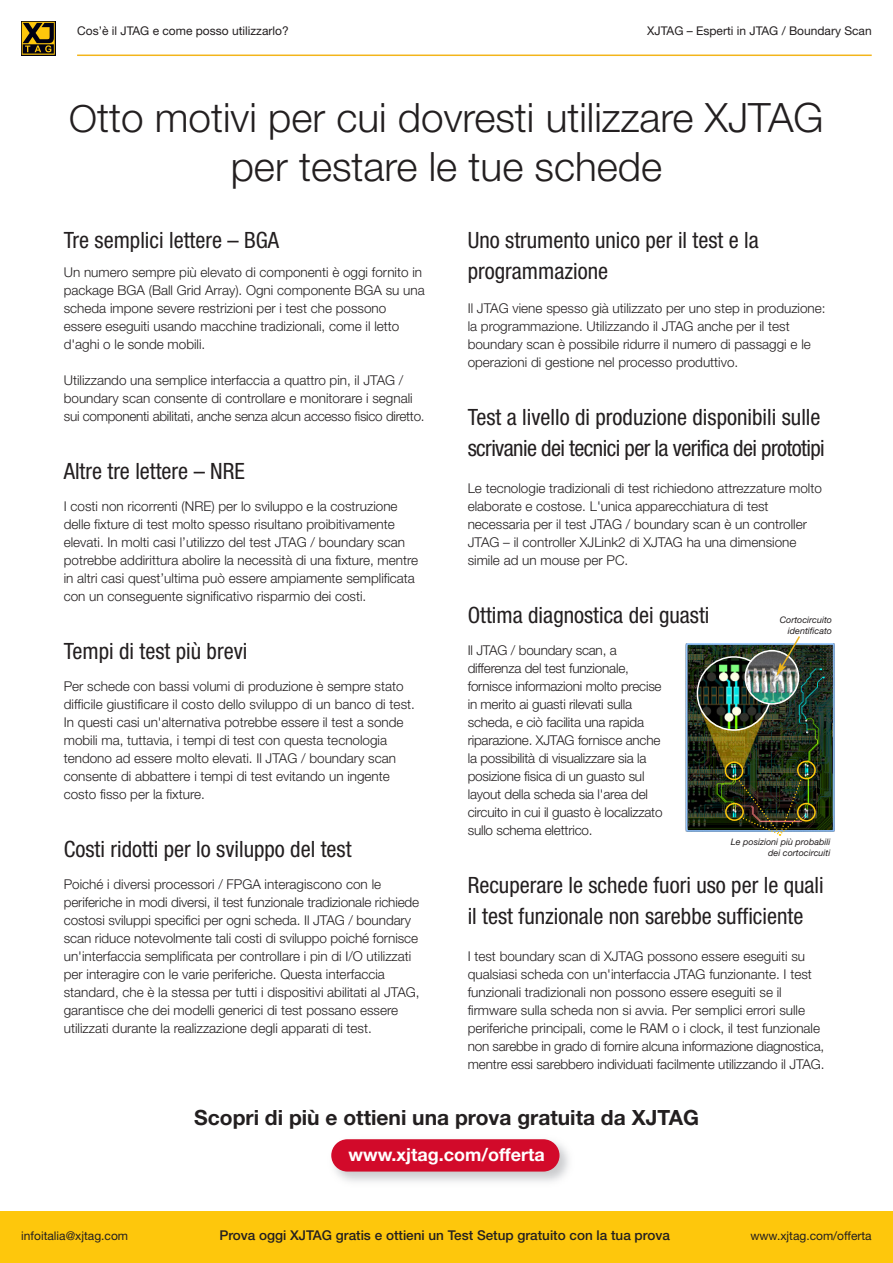
<style>
.page{position:relative;width:893px;height:1263px;background:#fff}
.page>*{position:absolute;margin:0;border:0;box-sizing:border-box;transform-origin:0 0}
.t1{font:300 40.5px/48.6px "Helvetica Neue LT";color:#231f20;text-align:center}
.t2{font:condensed 22.5px/30.9px "Helvetica Neue";color:#231f20}
.t3{font:condensed 22.5px/30.9px "Helvetica Neue";letter-spacing:-.025em;color:#231f20}
.t4{font:700 21px "Helvetica Neue LT";color:#231f20}
.t5{font:700 18px "Helvetica Neue LT";color:#fff}
.t6{font:300 13.5px/18px "Helvetica Neue LT";color:#231f20}
.t7{font:500 13.5px "Helvetica Neue";color:#231f20}
.t8{font:12px "Helvetica Neue LT";color:#231f20}
.t9{font:italic 9px/10.8px "Helvetica Neue LT";color:#231f20;text-align:right}
.s1{font-size:37.5px}
</style>
<div class="page">
<div style="left:0;top:1211px;width:893px;height:52px;background:#fec70c"></div>
<hr style="left:77px;top:55px;width:795px;height:1px;background:#f3b51b">
<div style="left:21px;top:21px;width:34px;height:34px;background:#382c10"></div>
<svg style="left:22px;top:22px;width:33px;height:33px"></svg>
<img style="left:331px;top:1139px;width:238px;height:43px">
<div style="left:331px;top:1139px;width:228px;height:32px;background:#d20a2a;border-radius:16px"></div>
<img style="left:686px;top:643px;width:148px;height:189px">
<img style="left:688px;top:646px;width:144px;height:183px">
<img style="left:725px;top:761px;width:91px;height:75px">
<img style="left:697px;top:636px;width:104px;height:95px">
<p class="t8" style="left:77px;top:24px;width:213px">Cos’è il JTAG e come posso utilizzarlo?</p>
<p class="t8" style="left:647px;top:24px;width:226px">XJTAG – Esperti in JTAG / Boundary Scan</p>
<h1 class="t1" style="left:69px;top:92px;width:756px"><span class="s1">O</span>tto motivi per cui dovresti utilizzare XJTAG per testare le tue schede</h1>
<h2 class="t2" style="left:64px;top:225px;width:217px">Tre semplici lettere – BGA</h2>
<p class="t6" style="left:64px;top:262px;width:362px">Un numero sempre più elevato di componenti è oggi fornito in package BGA (Ball Grid Array). Ogni componente BGA su una scheda impone severe restrizioni per i test che possono essere eseguiti usando macchine tradizionali, come il letto d'aghi o le sonde mobili.</p>
<p class="t6" style="left:64px;top:370px;width:362px">Utilizzando una semplice interfaccia a quattro pin, il JTAG / boundary scan consente di controllare e monitorare i segnali sui componenti abilitati, anche senza alcun accesso fisico diretto.</p>
<h2 class="t2" style="left:64px;top:455px;width:183px">Altre tre lettere – NRE</h2>
<p class="t6" style="left:64px;top:496px;width:356px">I costi non ricorrenti (NRE) per lo sviluppo e la costruzione delle fixture di test molto spesso risultano proibitivamente elevati. In molti casi l’utilizzo del test JTAG / boundary scan potrebbe addirittura abolire la necessità di una fixture, mentre in altri casi quest’ultima può essere ampiamente semplificata con un conseguente significativo risparmio dei costi.</p>
<h2 class="t2" style="left:64px;top:635px;width:185px">Tempi di test più brevi</h2>
<p class="t6" style="left:64px;top:676px;width:353px">Per schede con bassi volumi di produzione è sempre stato difficile giustificare il costo dello sviluppo di un banco di test.<br>In questi casi un'alternativa potrebbe essere il test a sonde mobili ma, tuttavia, i tempi di test con questa tecnologia tendono ad essere molto elevati. Il JTAG / boundary scan consente di abbattere i tempi di test evitando un ingente costo fisso per la fixture.</p>
<h2 class="t2" style="left:64px;top:833px;width:289px">Costi ridotti per lo sviluppo del test</h2>
<p class="t6" style="left:64px;top:874px;width:357px">Poiché i diversi processori / FPGA interagiscono con le periferiche in modi diversi, il test funzionale tradizionale richiede costosi sviluppi specifici per ogni scheda. Il JTAG / boundary scan riduce notevolmente tali costi di sviluppo poiché fornisce un'interfaccia semplificata per controllare i pin di I/O utilizzati per interagire con le varie periferiche. Questa interfaccia standard, che è la stessa per tutti i dispositivi abilitati al JTAG, garantisce che dei modelli generici di test possano essere utilizzati durante la realizzazione degli apparati di test.</p>
<h2 class="t2" style="left:468px;top:225px;width:293px">Uno strumento unico per il test e la programmazione</h2>
<p class="t6" style="left:468px;top:298px;width:359px">Il JTAG viene spesso già utilizzato per uno step in produzione: la programmazione. Utilizzando il JTAG anche per il test boundary scan è possibile ridurre il numero di passaggi e le operazioni di gestione nel processo produttivo.</p>
<h2 class="t3" style="left:468px;top:401px;width:359px">Test a livello di produzione disponibili sulle scrivanie dei tecnici per la verifica dei prototipi</h2>
<p class="t6" style="left:468px;top:478px;width:356px">Le tecnologie tradizionali di test richiedono attrezzature molto elaborate e costose. L'unica apparecchiatura di test necessaria per il test JTAG / boundary scan è un controller JTAG – il controller XJLink2 di XJTAG ha una dimensione simile ad un mouse per PC.</p>
<h2 class="t2" style="left:468px;top:599px;width:243px">Ottima diagnostica dei guasti</h2>
<p class="t6" style="left:468px;top:640px;width:196px">Il JTAG / boundary scan, a differenza del test funzionale, fornisce informazioni molto precise in merito ai guasti rilevati sulla scheda, e ciò facilita una rapida riparazione. XJTAG fornisce anche la possibilità di visualizzare sia la posizione fisica di un guasto sul layout della scheda sia l'area del circuito in cui il guasto è localizzato sullo schema elettrico.</p>
<p class="t9" style="left:780px;top:614px;width:54px">Cortocircuito identificato</p>
<p class="t9" style="left:731px;top:836px;width:101px">Le posizioni più probabili dei cortocircuiti</p>
<h2 class="t2" style="left:468px;top:869px;width:358px">Recuperare le schede fuori uso per le quali il test funzionale non sarebbe sufficiente</h2>
<p class="t6" style="left:468px;top:946px;width:358px">I test boundary scan di XJTAG possono essere eseguiti su qualsiasi scheda con un'interfaccia JTAG funzionante. I test funzionali tradizionali non possono essere eseguiti se il firmware sulla scheda non si avvia. Per semplici errori sulle periferiche principali, come le RAM o i clock, il test funzionale non sarebbe in grado di fornire alcuna informazione diagnostica, mentre essi sarebbero individuati facilmente utilizzando il JTAG.</p>
<p class="t8" style="left:21px;top:1228px;width:108px">infoitalia@xjtag.com</p>
<h3 class="t4" style="left:194px;top:1105px;width:506px">Scopri di più e ottieni una prova gratuita da XJTAG</h3>
<h3 class="t5" style="left:348px;top:1144px;width:198px">www.xjtag.com/offerta</h3>
<p class="t7" style="left:219px;top:1227px;width:452px">Prova oggi XJTAG gratis e ottieni un Test Setup gratuito con la tua prova</p>
<p class="t8" style="left:750px;top:1228px;width:123px">www.xjtag.com/offerta</p>
</div>
